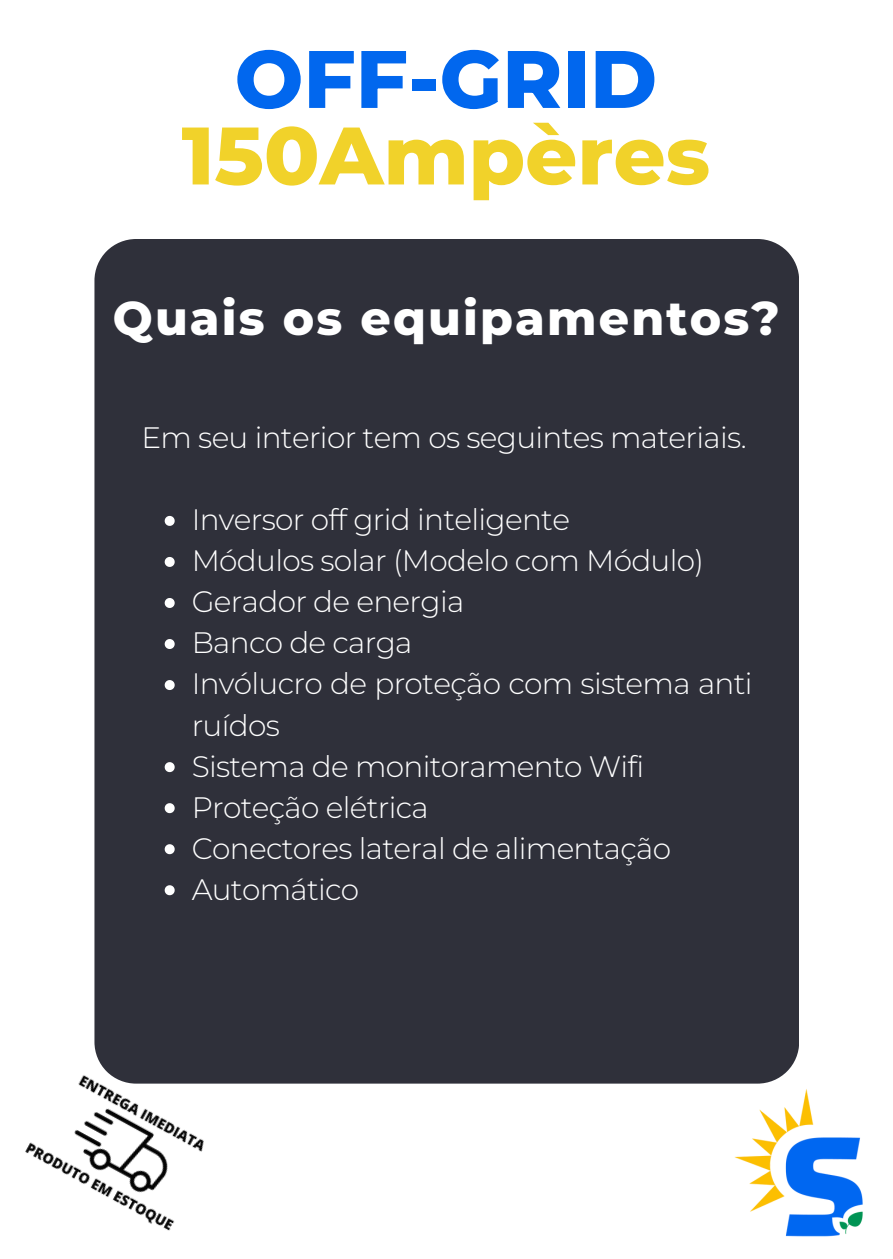
<style>
.page{position:relative;width:893px;height:1259px;background:#fff}
.page>*{position:absolute;margin:0;border:0;box-sizing:border-box;transform-origin:0 0}
.t1{font:800 81.3px/76.5px "Montserrat";color:#f1d22a;text-align:center}
.t2{font:800 47.25px "Montserrat";letter-spacing:.045em;color:#fff}
.t3{font:300 29.55px/41.1px "Montserrat";letter-spacing:-.025em;color:#fff}
.s1{color:#0167ee}
</style>
<div class="page">
<div style="left:94px;top:239px;width:705px;height:845px;background:#2f303a"></div>
<svg style="left:165px;top:516px;width:10px;height:10px"></svg>
<svg style="left:165px;top:557px;width:10px;height:10px"></svg>
<svg style="left:165px;top:598px;width:10px;height:10px"></svg>
<svg style="left:165px;top:639px;width:10px;height:10px"></svg>
<svg style="left:165px;top:680px;width:10px;height:10px"></svg>
<svg style="left:165px;top:762px;width:10px;height:10px"></svg>
<svg style="left:165px;top:803px;width:10px;height:10px"></svg>
<svg style="left:165px;top:844px;width:10px;height:10px"></svg>
<svg style="left:165px;top:885px;width:10px;height:10px"></svg>
<img style="left:717px;top:1081px;width:146px;height:156px">
<img style="left:25px;top:1056px;width:202px;height:175px">
<p class="t1" style="left:181px;top:41px;width:530px"><span class="s1">OFF-GRID<br></span>150Ampères</p>
<p class="t2" style="left:113px;top:289px;width:668px">Quais os equipamentos?</p>
<p class="t3" style="left:141px;top:417px;width:606px">Em seu interior tem os seguintes materiais.</p>
<p class="t3" style="left:192px;top:499px;width:380px">Inversor off grid inteligente</p>
<p class="t3" style="left:192px;top:540px;width:513px">Módulos solar (Modelo com Módulo)</p>
<p class="t3" style="left:192px;top:581px;width:274px">Gerador de energia</p>
<p class="t3" style="left:192px;top:622px;width:222px">Banco de carga</p>
<p class="t3" style="left:192px;top:663px;width:562px">Invólucro de proteção com sistema anti ruídos</p>
<p class="t3" style="left:192px;top:745px;width:454px">Sistema de monitoramento Wifi</p>
<p class="t3" style="left:192px;top:786px;width:238px">Proteção elétrica</p>
<p class="t3" style="left:192px;top:827px;width:481px">Conectores lateral de alimentação</p>
<p class="t3" style="left:192px;top:868px;width:169px">Automático</p>
</div>
